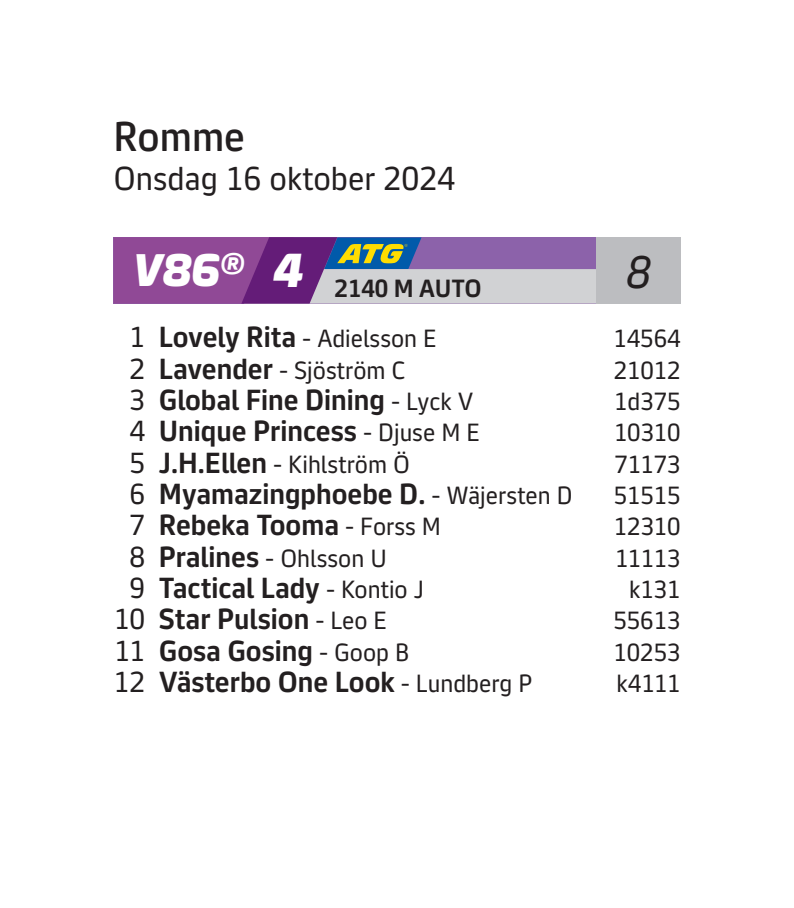
<style>
.page{position:relative;width:794px;height:908px;background:#fff}
.page>*{position:absolute;margin:0;border:0;box-sizing:border-box;transform-origin:0 0}
.t1{font:46px "ATG Rubrik";color:#fff}
.t2{font:44px "ATG Rubrik";color:#fff}
.t3{font:italic 44px "ATG Text";color:#231f20}
.t4{font:500 40px "ATG Text";color:#231f20}
.t5{font:32px "ATG Text";color:#231f20}
.HorseAndRider{font:700 28px "ATG Text";color:#231f20}
.S_REKORD{font:28px "ATG Text";color:#231f20}
.HorseAndRider-2{font:24px "ATG Text";color:#231f20}
.S_REKORD-2{font:24px "ATG Text";color:#231f20}
.t6{font:700 24px "ATG Text";color:#231f20}
.s1{font-weight:700;font-size:28px}
.s2{font-weight:400;font-size:24px}
</style>
<div class="page">
<svg style="left:113px;top:237px;width:566px;height:66px;background:#9b7fa9"></svg>
<p class="t4" style="left:113px;top:113px;width:133px">Romme</p>
<p class="t5" style="left:113px;top:159px;width:343px">Onsdag 16 oktober 2024</p>
<p class="t2" style="left:134px;top:244px;width:111px">V86®</p>
<p class="t1" style="left:273px;top:243px;width:32px">4</p>
<p class="t6" style="left:334px;top:274px;width:149px">2140 M AUTO</p>
<p class="t3" style="left:626px;top:246px;width:26px">8</p>
<p class="S_REKORD" style="left:129px;top:320px;width:17px">1</p>
<p class="HorseAndRider-2" style="left:159px;top:324px;width:279px"><span class="s1">Lovely Rita</span> - Adielsson E</p>
<p class="S_REKORD-2" style="left:613px;top:324px;width:68px">14564</p>
<p class="S_REKORD" style="left:129px;top:352px;width:17px">2</p>
<p class="HorseAndRider-2" style="left:159px;top:356px;width:248px"><span class="s1">Lavender</span> - Sjöström C</p>
<p class="S_REKORD-2" style="left:614px;top:356px;width:68px">21012</p>
<p class="S_REKORD" style="left:129px;top:383px;width:17px">3</p>
<p class="HorseAndRider" style="left:159px;top:383px;width:316px">Global Fine Dining <span class="s2">- Lyck V</span></p>
<p class="S_REKORD-2" style="left:614px;top:387px;width:68px">1d375</p>
<p class="S_REKORD" style="left:129px;top:414px;width:17px">4</p>
<p class="HorseAndRider" style="left:159px;top:414px;width:323px">Unique Princess <span class="s2">- Djuse M E</span></p>
<p class="S_REKORD-2" style="left:614px;top:418px;width:68px">10310</p>
<p class="S_REKORD" style="left:129px;top:446px;width:17px">5</p>
<p class="HorseAndRider-2" style="left:159px;top:449px;width:253px"><span class="s1">J.H.Ellen</span> - Kihlström Ö</p>
<p class="S_REKORD-2" style="left:614px;top:449px;width:67px">71173</p>
<p class="S_REKORD" style="left:129px;top:477px;width:17px">6</p>
<p class="HorseAndRider" style="left:159px;top:477px;width:415px">Myamazingphoebe D. <span class="s2">- Wäjersten D</span></p>
<p class="S_REKORD-2" style="left:614px;top:481px;width:68px">51515</p>
<p class="S_REKORD" style="left:129px;top:508px;width:17px">7</p>
<p class="HorseAndRider" style="left:159px;top:508px;width:284px">Rebeka Tooma <span class="s2">- Forss M</span></p>
<p class="S_REKORD-2" style="left:614px;top:512px;width:68px">12310</p>
<p class="S_REKORD" style="left:129px;top:540px;width:17px">8</p>
<p class="HorseAndRider-2" style="left:159px;top:543px;width:229px"><span class="s1">Pralines</span> - Ohlsson U</p>
<p class="S_REKORD-2" style="left:615px;top:543px;width:67px">11113</p>
<p class="S_REKORD" style="left:129px;top:571px;width:17px">9</p>
<p class="HorseAndRider" style="left:159px;top:570px;width:267px">Tactical Lady <span class="s2">- Kontio J</span></p>
<p class="S_REKORD-2" style="left:629px;top:575px;width:53px">k131</p>
<p class="S_REKORD" style="left:114px;top:602px;width:33px">10</p>
<p class="HorseAndRider" style="left:159px;top:602px;width:230px">Star Pulsion <span class="s2">- Leo E</span></p>
<p class="S_REKORD-2" style="left:613px;top:606px;width:69px">55613</p>
<p class="S_REKORD" style="left:114px;top:633px;width:32px">11</p>
<p class="HorseAndRider" style="left:159px;top:633px;width:252px">Gosa Gosing <span class="s2">- Goop B</span></p>
<p class="S_REKORD-2" style="left:613px;top:637px;width:68px">10253</p>
<p class="S_REKORD" style="left:114px;top:665px;width:33px">12</p>
<p class="HorseAndRider" style="left:159px;top:664px;width:375px">Västerbo One Look <span class="s2">- Lundberg P</span></p>
<p class="S_REKORD-2" style="left:616px;top:669px;width:65px">k4111</p>
</div>
